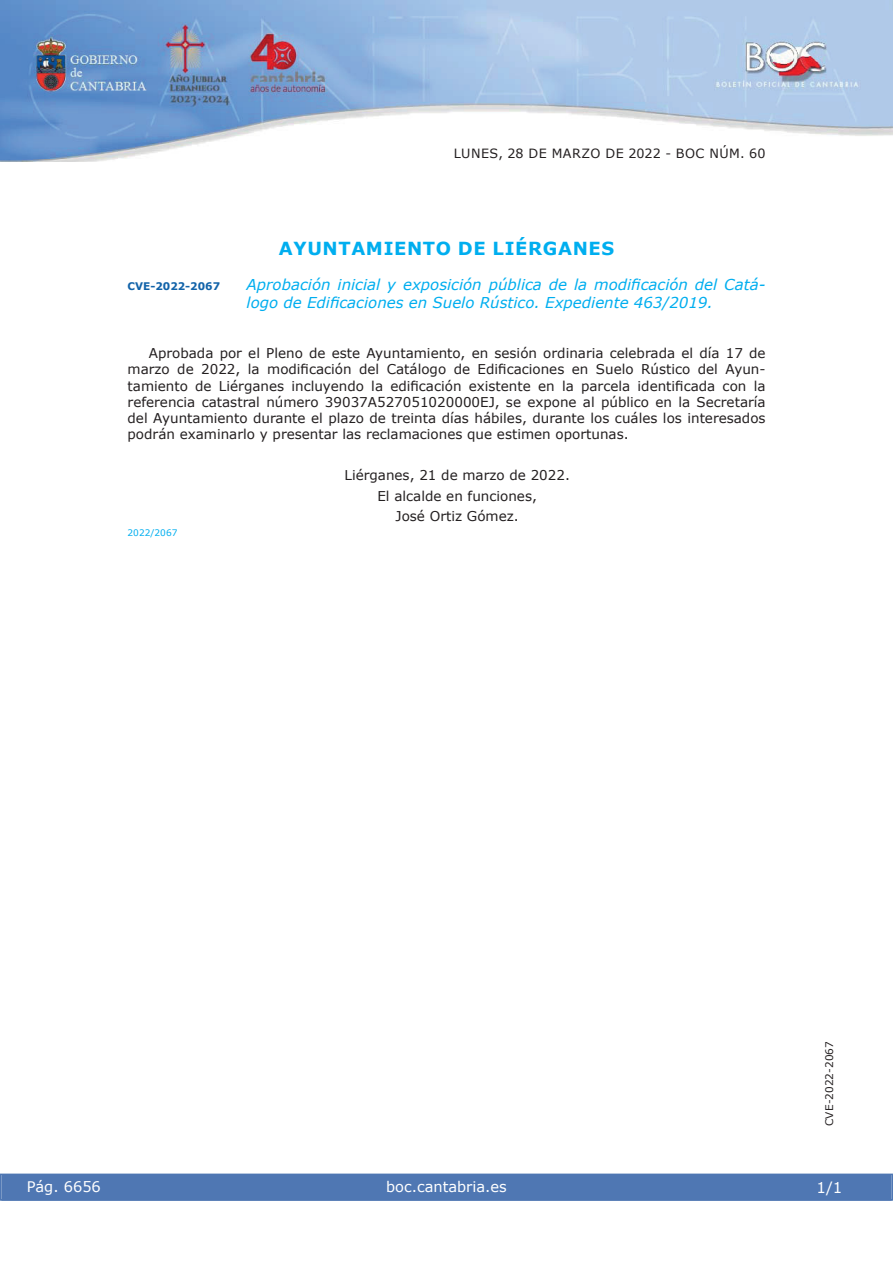
<style>
.page{position:relative;width:893px;height:1263px;background:#fff}
.page>*{position:absolute;margin:0;border:0;box-sizing:border-box;transform-origin:0 0}
.t1{font:700 18px "Verdana";letter-spacing:.035em;color:#00aeef}
.t2{font:italic 15px/18px "Verdana";color:#00aeef}
.t3{font:15px "Verdana";color:#fff}
.t4{font:14.55px "Verdana";color:#fff}
.t5{font:13.5px/16.2px "Verdana";color:#231f20;text-align:justify}
.t6{font:12.75px "Verdana";letter-spacing:.035em;color:#231f20}
.t7{font:10.5px "Verdana";color:#231f20}
.t8{font:700 10.5px "Verdana";color:#1263a9}
.t9{font:9px "Verdana";color:#00aeef}
</style>
<div class="page">
<img style="left:0;top:0;width:893px;height:161px">
<div style="left:1px;top:1174px;width:890px;height:27px;background:#4f77b3"></div>
<div style="left:0;top:1174px;width:893px;height:27px;border:1px solid #4f77b3"></div>
<p class="t6" style="left:454px;top:145px;width:313px">LUNES, 28 DE MARZO DE 2022 - BOC NÚM. 60</p>
<h1 class="t1" style="left:279px;top:237px;width:337px">AYUNTAMIENTO DE LIÉRGANES</h1>
<p class="t8" style="left:128px;top:279px;width:94px">CVE-2022-2067</p>
<p class="t2" style="left:247px;top:275px;width:520px">Aprobación inicial y exposición pública de la modificación del Catá&shy;logo de Edificaciones en Suelo Rústico. Expediente 463/2019.</p>
<p class="t5" style="left:128px;top:345px;width:640px;text-indent:21px">Aprobada por el Pleno de este Ayuntamiento, en sesión ordinaria celebrada el día 17 de marzo de 2022, la modificación del Catálogo de Edificaciones en Suelo Rústico del Ayun&shy;tamiento de Liérganes incluyendo la edificación existente en la parcela identificada con la referencia catastral número 39037A527051020000EJ, se expone al público en la Secretaría del Ayuntamiento durante el plazo de treinta días hábiles, durante los cuáles los interesados podrán examinarlo y presentar las reclamaciones que estimen oportunas.</p>
<p class="t5" style="left:344px;top:465px;width:227px;line-height:20.4px;text-align:center">Liérganes, 21 de marzo de 2022.<br>El alcalde en funciones,<br>José Ortiz Gómez.</p>
<p class="t9" style="left:128px;top:527px;width:51px">2022/2067</p>
<p class="t4" style="left:27px;top:1177px;width:76px">Pág. 6656</p>
<p class="t4" style="left:386px;top:1178px;width:122px">boc.cantabria.es</p>
<p class="t7" style="left:823px;top:1126px;width:87px;rotate:-90deg">CVE-2022-2067</p>
<p class="t3" style="left:816px;top:1178px;width:27px">1/1</p>
</div>
